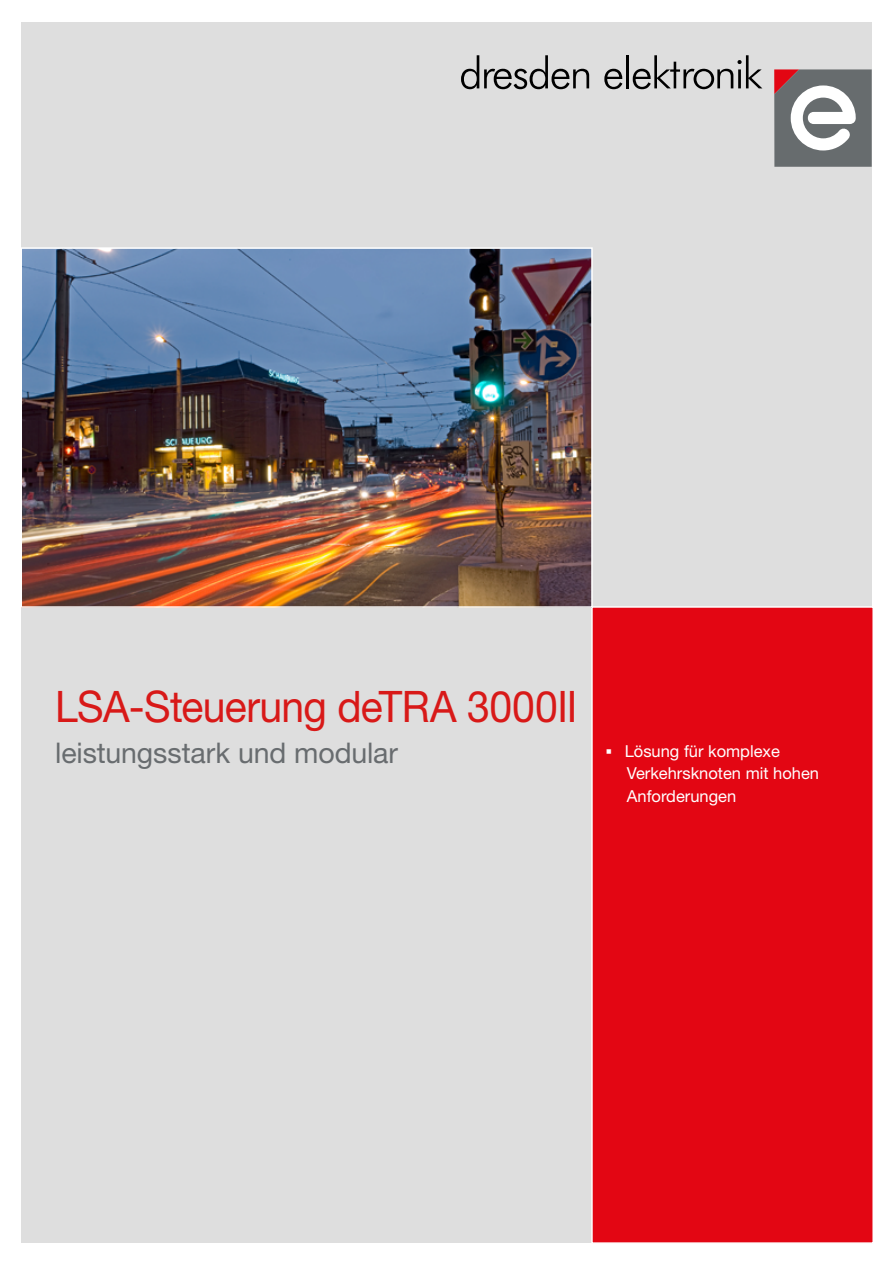
<style>
.page{position:relative;width:893px;height:1263px;background:#fff}
.page>*{position:absolute;margin:0;border:0;box-sizing:border-box;transform-origin:0 0}
.t1{font:43.5px "Helvetica Neue LT Std";letter-spacing:-.015em;color:#d81918;scale:.94 1}
.t2{font:28.5px "Helvetica Neue LT Std";letter-spacing:-.005em;color:#686c6f}
.t3{font:16.5px/22.5px "Helvetica Neue LT Std";color:#fff}
</style>
<div class="page">
<div style="left:21px;top:22px;width:851px;height:1220px;background:#dedede"></div>
<div style="left:591px;top:606px;width:283px;height:638px;background:#e30613;border:2px solid #fff"></div>
<svg style="left:461px;top:55px;width:128px;height:34px"></svg>
<svg style="left:604px;top:69px;width:18px;height:20px"></svg>
<hr style="left:626px;top:55px;width:3px;height:33px;background:#000">
<svg style="left:633px;top:55px;width:129px;height:34px"></svg>
<svg style="left:774px;top:69px;width:98px;height:98px;background:#918e8f"></svg>
<img style="left:24px;top:250px;width:566px;height:355px">
<div style="left:21px;top:247px;width:572px;height:361px;border:2px solid #fff"></div>
<h1 class="t1" style="left:55px;top:681px;width:557px">LSA-Steuerung deTRA 3000II</h1>
<h2 class="t2" style="left:55px;top:735px;width:344px">leistungsstark und modular</h2>
<p class="t3" style="left:625px;top:739px;width:196px">Lösung für komplexe<br>Verkehrsknoten mit hohen<br>Anforderungen</p>
</div>
